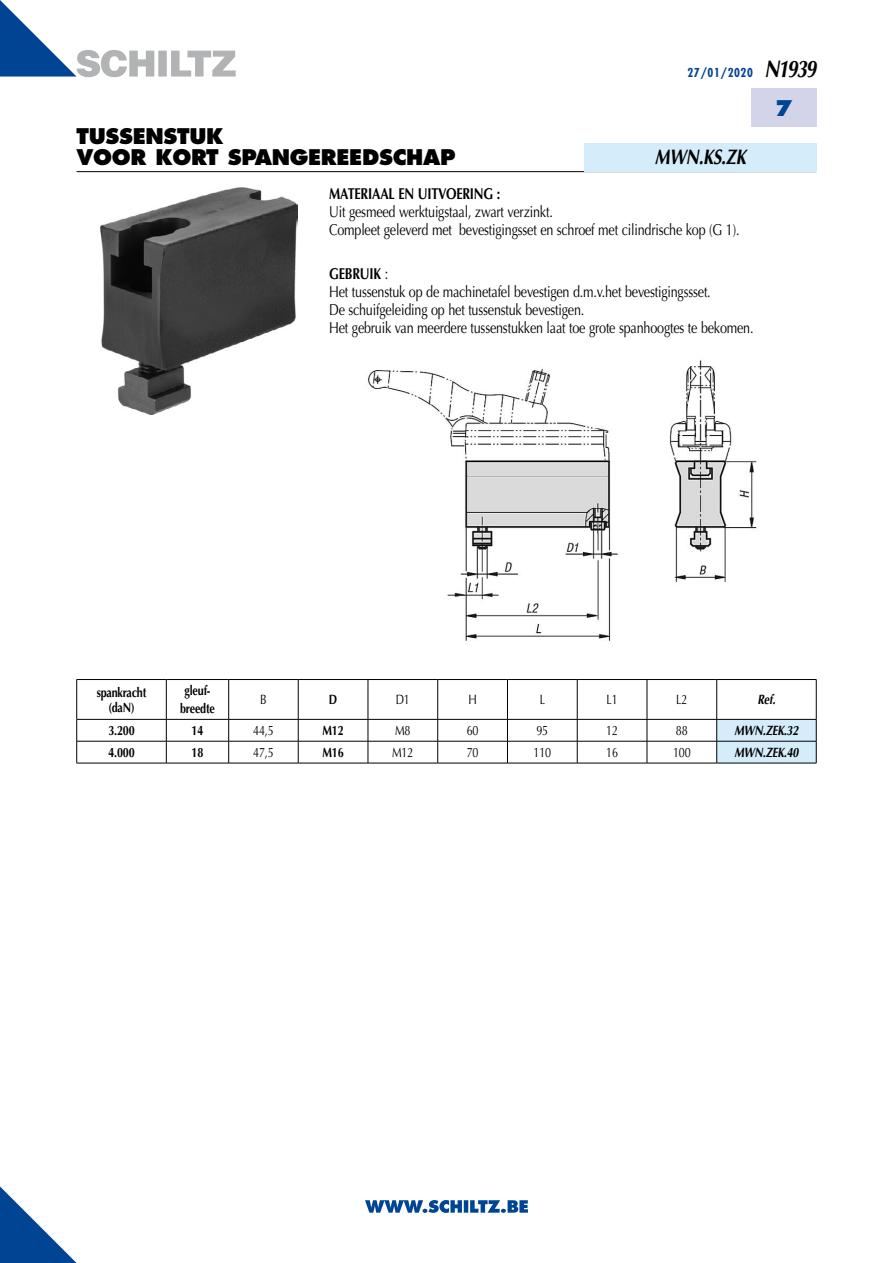
<style>
.page{position:relative;width:893px;height:1263px;background:#fff}
.page>*{position:absolute;margin:0;border:0;box-sizing:border-box;transform-origin:0 0}
.t1{font:800 21px/21px "Futura";letter-spacing:-.015em;color:#000}
.t2{font:italic 700 21px "Optima";letter-spacing:-.015em;color:#000;scale:.8 1}
.t3{font:800 21px "Futura";color:#004494}
.t4{font:15.75px/18px "Optima";letter-spacing:-.015em;color:#000;scale:.8 1}
.t5{font:700 15.75px "Optima";letter-spacing:-.015em;color:#000;scale:.8 1}
.t6{font:700 13.5px/15px "Optima";letter-spacing:-.015em;color:#000;text-align:center;scale:.8 1}
.t7{font:13.5px "Optima";letter-spacing:-.015em;color:#000;scale:.8 1}
.t8{font:italic 700 13.5px "Optima";letter-spacing:-.015em;color:#000;scale:.8 1}
.t9{font:700 condensed 12px "Futura";letter-spacing:.05em;color:#004494}
.s1{font-family:"Optima";font-style:italic;font-stretch:normal;font-size:24px;color:#000}
.s2{font-weight:700}
</style>
<div class="page">
<svg style="left:0;top:1186px;width:77px;height:77px"></svg>
<div style="left:751px;top:89px;width:65px;height:38px;background:#d3d4e9"></div>
<hr style="left:77px;top:171px;width:739px;height:1px;background:#000">
<svg style="left:0;top:0;width:236px;height:77px"></svg>
<svg style="left:365px;top:1200px;width:163px;height:13px"></svg>
<div style="left:584px;top:143px;width:232px;height:28px;background:#d5edfa"></div>
<img style="left:101px;top:187px;width:197px;height:228px">
<hr style="left:77px;top:763px;width:89px;height:1px;background:#000">
<hr style="left:166px;top:763px;width:63px;height:1px;background:#000">
<hr style="left:229px;top:763px;width:69px;height:1px;background:#000">
<hr style="left:298px;top:763px;width:70px;height:1px;background:#000">
<hr style="left:368px;top:763px;width:70px;height:1px;background:#000">
<hr style="left:438px;top:763px;width:69px;height:1px;background:#000">
<hr style="left:507px;top:763px;width:70px;height:1px;background:#000">
<hr style="left:577px;top:763px;width:70px;height:1px;background:#000">
<hr style="left:647px;top:763px;width:70px;height:1px;background:#000">
<svg style="left:76px;top:679px;width:741px;height:84px"></svg>
<hr style="left:717px;top:763px;width:99px;height:1px;background:#000">
<img style="left:368px;top:360px;width:389px;height:281px">
<p class="t9" style="left:687px;top:65px;width:130px">27/01/2020 <span class="s1">N1939</span></p>
<h1 class="t1" style="left:77px;top:125px;width:380px">TUSSENSTUK<br>VOOR KORT SPANGEREEDSCHAP</h1>
<p class="t5" style="left:329px;top:184px;width:215px">MATERIAAL EN UITVOERING :</p>
<p class="t4" style="left:329px;top:202px;width:514px">Uit gesmeed werktuigstaal, zwart verzinkt.<br>Compleet geleverd met bevestigingsset en schroef met cilindrische kop (G 1).</p>
<p class="t4" style="left:329px;top:265px;width:532px"><span class="s2">GEBRUIK</span> :<br>Het tussenstuk op de machinetafel bevestigen d.m.v.het bevestigingssset.<br>De schuifgeleiding op het tussenstuk bevestigen.<br>Het gebruik van meerdere tussenstukken laat toe grote spanhoogtes te bekomen.</p>
<h1 class="t2" style="left:655px;top:145px;width:116px">MWN.KS.ZK</h1>
<h1 class="t3" style="left:775px;top:95px;width:19px">7</h1>
<p class="t6" style="left:97px;top:685px;width:64px">spankracht (daN)</p>
<p class="t6" style="left:180px;top:682px;width:45px;line-height:18px">gleuf&shy;breedte</p>
<p class="t7" style="left:260px;top:692px;width:10px">B</p>
<p class="t6" style="left:329px;top:692px;width:12px">D</p>
<p class="t7" style="left:396px;top:692px;width:19px">D1</p>
<p class="t7" style="left:468px;top:692px;width:12px">H</p>
<p class="t7" style="left:540px;top:692px;width:8px">L</p>
<p class="t7" style="left:606px;top:692px;width:16px">L1</p>
<p class="t7" style="left:676px;top:692px;width:16px">L2</p>
<p class="t8" style="left:757px;top:692px;width:24px">Ref.</p>
<p class="t6" style="left:108px;top:723px;width:34px">3.200</p>
<p class="t6" style="left:192px;top:723px;width:16px">14</p>
<p class="t7" style="left:253px;top:723px;width:27px">44,5</p>
<p class="t6" style="left:322px;top:723px;width:28px">M12</p>
<p class="t7" style="left:395px;top:723px;width:21px">M8</p>
<p class="t7" style="left:467px;top:723px;width:16px">60</p>
<p class="t7" style="left:536px;top:723px;width:16px">95</p>
<p class="t7" style="left:606px;top:723px;width:16px">12</p>
<p class="t7" style="left:676px;top:723px;width:16px">88</p>
<p class="t8" style="left:734px;top:723px;width:81px">MWN.ZEK.32</p>
<p class="t6" style="left:108px;top:745px;width:34px">4.000</p>
<p class="t6" style="left:192px;top:745px;width:16px">18</p>
<p class="t7" style="left:253px;top:745px;width:27px">47,5</p>
<p class="t6" style="left:322px;top:745px;width:28px">M16</p>
<p class="t7" style="left:392px;top:745px;width:28px">M12</p>
<p class="t7" style="left:467px;top:745px;width:16px">70</p>
<p class="t7" style="left:533px;top:745px;width:24px">110</p>
<p class="t7" style="left:606px;top:745px;width:16px">16</p>
<p class="t7" style="left:673px;top:745px;width:24px">100</p>
<p class="t8" style="left:734px;top:745px;width:81px">MWN.ZEK.40</p>
</div>
